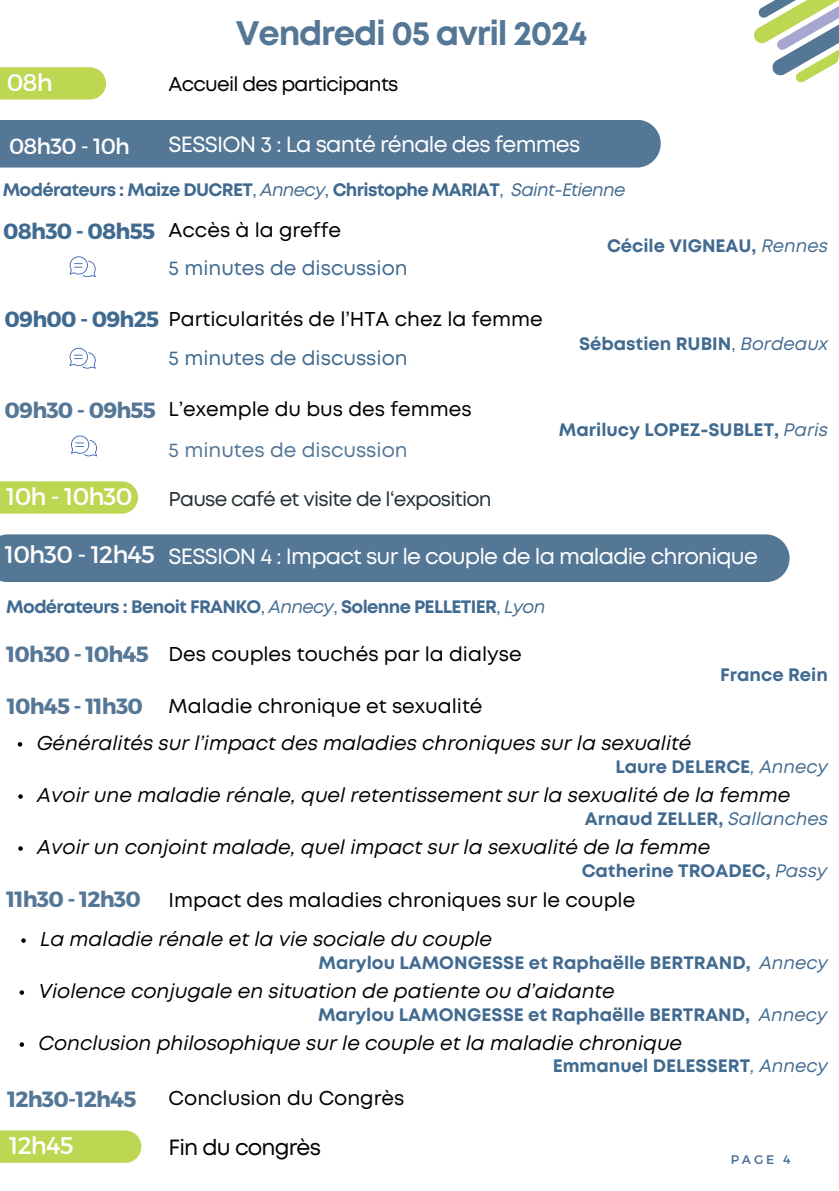
<style>
.page{position:relative;width:839px;height:1191px;background:#fff}
.page>*{position:absolute;margin:0;border:0;box-sizing:border-box;transform-origin:0 0}
.t1{font:700 34px "Mont";letter-spacing:-.035em;color:#557796}
.t2{font:24px "Montserrat";letter-spacing:-.035em;color:#fff}
.t3{font:22px "Mont";letter-spacing:-.035em;color:#fff}
.t4{font:700 22px "Montserrat";letter-spacing:-.035em;color:#557796}
.t5{font:22px "Mont";letter-spacing:-.035em;color:#000}
.t6{font:22px "Montserrat";letter-spacing:-.035em;color:#fff}
.t7{font:italic 20px "Mont";color:#000}
.t8{font:20px/39.6px "Mont";color:#000}
.t9{font:20px "Mont";letter-spacing:-.035em;color:#263238}
.t10{font:20px "Mont";letter-spacing:-.035em;color:#000}
.t11{font:20px "Mont";color:#406a90}
.t12{font:700 18px "Mont";color:#406a90}
.t13{font:700 18px "Mont";letter-spacing:-.035em;color:#406a90}
.t14{font:12.4px "Montserrat";color:#406a90}
.s1{font-weight:400}
.s2{font-weight:400;font-style:italic}
.s3{font-family:"Montserrat";font-weight:700;font-size:22px;color:#406a90}
.s4{color:#406a90}
.s5{font-family:"Montserrat";font-weight:700;font-size:22px;color:#557796}
.s6{color:#557796}
.s7{font-family:"Montserrat";font-size:24px}
</style>
<div class="page">
<svg style="left:754px;top:0;width:84px;height:83px"></svg>
<div style="left:0;top:120px;width:660px;height:48px;background:#557796"></div>
<svg style="left:0;top:67px;width:106px;height:33px;background:#c1d95a"></svg>
<svg style="left:69px;top:256px;width:26px;height:21px"></svg>
<svg style="left:69px;top:348px;width:26px;height:20px"></svg>
<svg style="left:71px;top:435px;width:25px;height:21px"></svg>
<svg style="left:0;top:481px;width:138px;height:33px;background:#c0d859"></svg>
<div style="left:0;top:534px;width:789px;height:48px;background:#557796"></div>
<svg style="left:18px;top:742px;width:4px;height:5px"></svg>
<svg style="left:18px;top:794px;width:5px;height:5px"></svg>
<svg style="left:18px;top:846px;width:5px;height:5px"></svg>
<svg style="left:21px;top:938px;width:5px;height:5px"></svg>
<svg style="left:20px;top:990px;width:4px;height:5px"></svg>
<svg style="left:20px;top:1042px;width:4px;height:5px"></svg>
<div style="left:0;top:1131px;width:141px;height:32px;background:#bed752"></div>
<h1 class="t1" style="left:236px;top:20px;width:353px">Vendredi 05 avril 2024</h1>
<p class="t2" style="left:7px;top:67px;width:47px">08h</p>
<p class="t10" style="left:169px;top:76px;width:231px">Accueil des participants</p>
<p class="t6" style="left:9px;top:132px;width:122px">08h30 - 10h</p>
<p class="t3" style="left:169px;top:136px;width:413px">SESSION 3 : La santé rénale des femmes</p>
<p class="t13" style="left:3px;top:183px;width:624px">Modérateurs : Maize DUCRET<span class="s1">,</span> <span class="s2">Annecy</span><span class="s1">,</span> Christophe MARIAT<span class="s1">,</span> <span class="s2">Saint-Etienne</span></p>
<p class="t8" style="left:3px;top:212px;width:339px"><span class="s3">08h30 - 08h55</span> Accès à la greffe</p>
<p class="t12" style="left:607px;top:239px;width:222px">Cécile VIGNEAU, <span class="s2">Rennes</span></p>
<p class="t11" style="left:169px;top:260px;width:240px">5 minutes de discussion</p>
<p class="t8" style="left:169px;top:300px;width:376px;text-indent:-164px"><span class="s3">09h00 - 09h25</span> Particularités de l’HTA chez la femme<br><span class="s4">5 minutes de discussion</span></p>
<p class="t12" style="left:579px;top:337px;width:250px">Sébastien RUBIN<span class="s1">,</span> <span class="s2">Bordeaux</span></p>
<p class="t8" style="left:169px;top:390px;width:304px;line-height:41px;text-indent:-164px"><span class="s5">09h30 - 09h55</span> L’exemple du bus des femmes<br><span class="s6">5 minutes de discussion</span></p>
<p class="t2" style="left:6px;top:481px;width:127px">10h - 10h30</p>
<p class="t9" style="left:169px;top:491px;width:324px">Pause café et visite de l‘exposition</p>
<p class="t12" style="left:559px;top:423px;width:270px">Marilucy LOPEZ-SUBLET, <span class="s2">Paris</span></p>
<p class="t3" style="left:5px;top:548px;width:754px"><span class="s7">10h30 - 12h45</span> SESSION 4 : Impact sur le couple de la maladie chronique</p>
<p class="t13" style="left:6px;top:600px;width:540px">Modérateurs : Benoit FRANKO<span class="s1">,</span> <span class="s2">Annecy</span><span class="s1">,</span> Solenne PELLETIER<span class="s1">,</span> <span class="s2">Lyon</span></p>
<p class="t8" style="left:6px;top:635px;width:517px"><span class="s5">10h30 - 10h45</span> Des couples touchés par la dialyse</p>
<p class="t12" style="left:720px;top:668px;width:109px">France Rein</p>
<p class="t4" style="left:7px;top:692px;width:138px">10h45 - 11h30</p>
<p class="t7" style="left:37px;top:735px;width:656px">Généralités sur l’impact des maladies chroniques sur la sexualité</p>
<p class="t12" style="left:615px;top:760px;width:214px">Laure DELERCE<span class="s2">, Annecy</span></p>
<p class="t7" style="left:37px;top:787px;width:754px">Avoir une maladie rénale, quel retentissement sur la sexualité de la femme</p>
<p class="t8" style="left:169px;top:687px;width:315px">Maladie chronique et sexualité</p>
<p class="t12" style="left:584px;top:812px;width:245px">Arnaud ZELLER, <span class="s2">Sallanches</span></p>
<p class="t7" style="left:37px;top:839px;width:674px">Avoir un conjoint malade, quel impact sur la sexualité de la femme</p>
<p class="t12" style="left:581px;top:864px;width:247px">Catherine TROADEC, <span class="s2">Passy</span></p>
<p class="t4" style="left:6px;top:884px;width:136px">11h30 - 12h30</p>
<p class="t8" style="left:169px;top:881px;width:468px">Impact des maladies chroniques sur le couple</p>
<p class="t7" style="left:40px;top:931px;width:453px">La maladie rénale et la vie sociale du couple</p>
<p class="t12" style="left:318px;top:956px;width:511px">Marylou LAMONGESSE et Raphaëlle BERTRAND, <span class="s2">Annecy</span></p>
<p class="t7" style="left:39px;top:983px;width:577px">Violence conjugale en situation de patiente ou d’aidante</p>
<p class="t7" style="left:39px;top:1035px;width:645px">Conclusion philosophique sur le couple et la maladie chronique</p>
<p class="t12" style="left:552px;top:1059px;width:277px">Emmanuel DELESSERT<span class="s2">, Annecy</span></p>
<p class="t12" style="left:318px;top:1008px;width:511px">Marylou LAMONGESSE et Raphaëlle BERTRAND, <span class="s2">Annecy</span></p>
<p class="t4" style="left:7px;top:1085px;width:131px">12h30-12h45</p>
<p class="t8" style="left:169px;top:1080px;width:237px">Conclusion du Congrès</p>
<p class="t2" style="left:9px;top:1130px;width:66px">12h45</p>
<p class="t5" style="left:169px;top:1139px;width:154px">Fin du congrès</p>
<p class="t14" style="left:730px;top:1152px;width:61px">PAGE 4</p>
</div>
